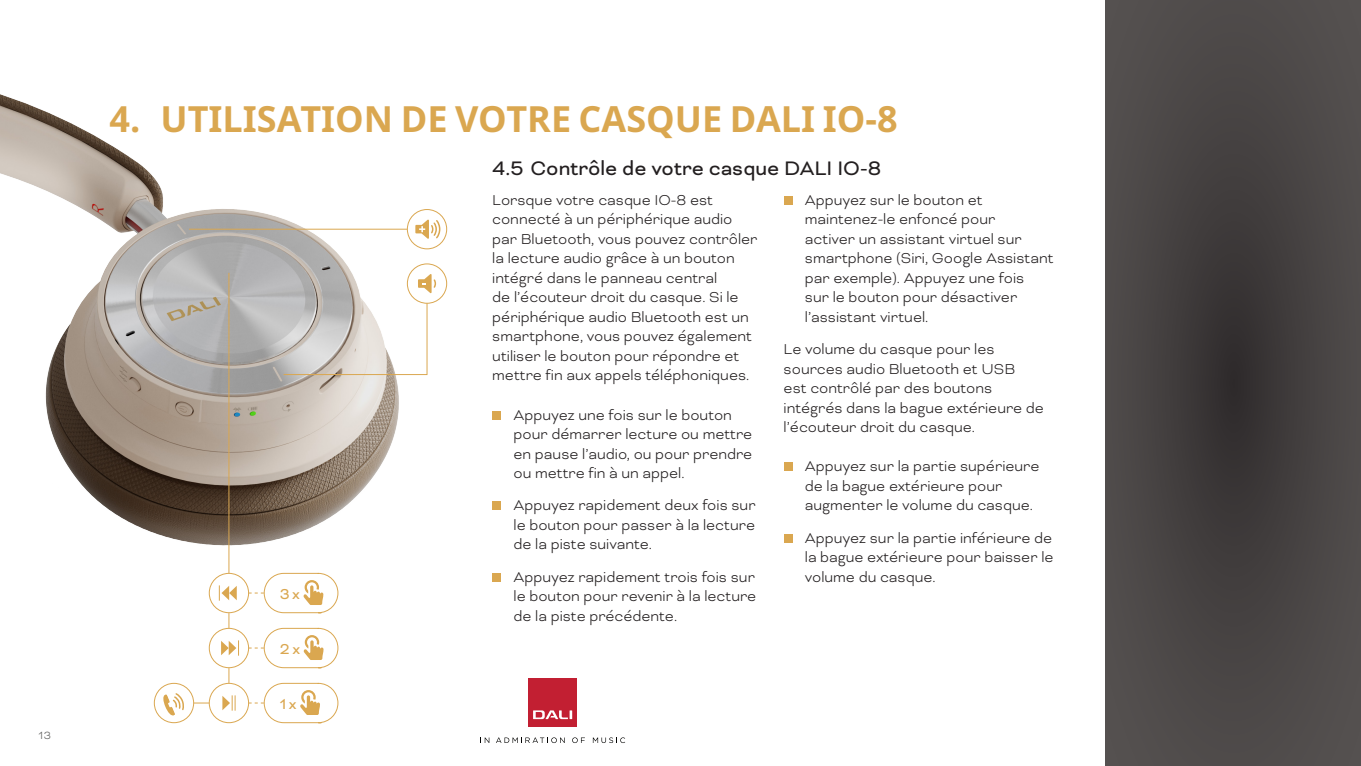
<style>
.page{position:relative;width:1361px;height:766px;background:#fff}
.page>*{position:absolute;margin:0;border:0;box-sizing:border-box;transform-origin:0 0}
.Heading_Level_1_EN_not_in_ToC{font:700 36px "Noto Sans";color:#daa750}
.Heading_Level_2{font:22.5px "Bicyclette";color:#231f20}
.Body_List{font:300 16.5px/19.5px "Bicyclette";color:#231f20}
.Body{font:300 16.5px/19.5px "Bicyclette";color:#231f20}
.t1{font:16.5px "Bicyclette";color:#daa750}
.t2{font:300 12px "Bicyclette";color:#575756}
</style>
<div class="page">
<svg style="left:1106px;top:0;width:255px;height:765px;background:#484444"></svg>
<img style="left:0;top:94px;width:439px;height:488px">
<hr style="left:229px;top:273px;width:1px;height:300px;background:#daa750">
<svg style="left:194px;top:702px;width:15px;height:1px"></svg>
<div style="left:209px;top:573px;width:40px;height:40px;border:1px solid #daa750;border-radius:50%"></div>
<div style="left:209px;top:627px;width:40px;height:41px;border:1px solid #daa750;border-radius:50%"></div>
<div style="left:209px;top:682px;width:40px;height:40px;border:1px solid #daa750;border-radius:50%"></div>
<svg style="left:222px;top:695px;width:14px;height:15px"></svg>
<div style="left:154px;top:682px;width:40px;height:40px;border:1px solid #daa750;border-radius:50%"></div>
<svg style="left:163px;top:693px;width:21px;height:23px"></svg>
<div style="left:264px;top:573px;width:74px;height:40px;border:1px solid #daa750;border-radius:20px"></div>
<svg style="left:303px;top:580px;width:20px;height:25px"></svg>
<div style="left:264px;top:627px;width:74px;height:41px;border:1px solid #daa750;border-radius:20px"></div>
<svg style="left:303px;top:635px;width:20px;height:24px"></svg>
<div style="left:264px;top:682px;width:74px;height:40px;border:1px solid #daa750;border-radius:20px"></div>
<svg style="left:300px;top:690px;width:20px;height:24px"></svg>
<svg style="left:229px;top:668px;width:1px;height:14px"></svg>
<svg style="left:229px;top:613px;width:1px;height:14px"></svg>
<svg style="left:221px;top:640px;width:18px;height:15px"></svg>
<svg style="left:219px;top:585px;width:18px;height:15px"></svg>
<hr style="left:189px;top:229px;width:218px;height:1px;background:#daa750">
<div style="left:407px;top:209px;width:40px;height:40px;border:1px solid #daa750;border-radius:50%"></div>
<svg style="left:415px;top:218px;width:26px;height:22px"></svg>
<svg style="left:283px;top:302px;width:145px;height:73px"></svg>
<div style="left:407px;top:263px;width:40px;height:40px;border:1px solid #daa750;border-radius:50%"></div>
<svg style="left:418px;top:274px;width:19px;height:19px"></svg>
<div style="left:492px;top:410px;width:9px;height:9px;background:#daa750"></div>
<div style="left:492px;top:501px;width:9px;height:9px;background:#daa750"></div>
<div style="left:492px;top:572px;width:9px;height:9px;background:#daa750"></div>
<div style="left:783px;top:196px;width:9px;height:9px;background:#daa750"></div>
<div style="left:783px;top:462px;width:9px;height:9px;background:#daa750"></div>
<div style="left:783px;top:533px;width:9px;height:9px;background:#daa750"></div>
<div style="left:529px;top:678px;width:48px;height:48px;background:#c21f32"></div>
<svg style="left:533px;top:710px;width:39px;height:9px"></svg>
<svg style="left:480px;top:737px;width:9px;height:5px"></svg>
<svg style="left:496px;top:737px;width:69px;height:5px"></svg>
<svg style="left:572px;top:737px;width:13px;height:5px"></svg>
<svg style="left:593px;top:737px;width:32px;height:5px"></svg>
<p class="t2" style="left:39px;top:728px;width:14px">13</p>
<p class="Heading_Level_1_EN_not_in_ToC" style="left:109px;top:94px;width:789px">4. UTILISATION DE VOTRE CASQUE DALI IO-8</p>
<p class="t1" style="left:280px;top:584px;width:22px">3x</p>
<p class="t1" style="left:280px;top:639px;width:22px">2x</p>
<p class="t1" style="left:280px;top:694px;width:18px">1x</p>
<p class="Heading_Level_2" style="left:492px;top:155px;width:390px">4.5 Contrôle de votre casque DALI IO-8</p>
<p class="Body" style="left:492px;top:190px;width:267px">Lorsque votre casque IO-8 est connecté à un périphérique audio par Bluetooth, vous pouvez contrôler la lecture audio grâce à un bouton intégré dans le panneau central<br>de l’écouteur droit du casque. Si le périphérique audio Bluetooth est un smartphone, vous pouvez également utiliser le bouton pour répondre et mettre fin aux appels téléphoniques.</p>
<p class="Body_List" style="left:513px;top:404px;width:240px">Appuyez une fois sur le bouton pour démarrer lecture ou mettre en pause l’audio, ou pour prendre ou mettre fin à un appel.</p>
<p class="Body_List" style="left:513px;top:495px;width:244px;text-align:justify">Appuyez rapidement deux fois sur le bouton pour passer à la lecture de la piste suivante.</p>
<p class="Body_List" style="left:513px;top:566px;width:244px;text-align:justify">Appuyez rapidement trois fois sur le bouton pour revenir à la lecture de la piste précédente.</p>
<p class="Body_List" style="left:805px;top:190px;width:250px">Appuyez sur le bouton et maintenez-le enfoncé pour<br>activer un assistant virtuel sur smartphone (Siri, Google Assistant par exemple). Appuyez une fois<br>sur le bouton pour désactiver l’assistant virtuel.</p>
<p class="Body" style="left:783px;top:339px;width:262px">Le volume du casque pour les sources audio Bluetooth et USB<br>est contrôlé par des boutons intégrés dans la bague extérieure de l’écouteur droit du casque.</p>
<p class="Body_List" style="left:805px;top:456px;width:236px">Appuyez sur la partie supérieure de la bague extérieure pour augmenter le volume du casque.</p>
<p class="Body_List" style="left:805px;top:527px;width:250px;text-align:justify">Appuyez sur la partie inférieure de la bague extérieure pour baisser le volume du casque.</p>
</div>
